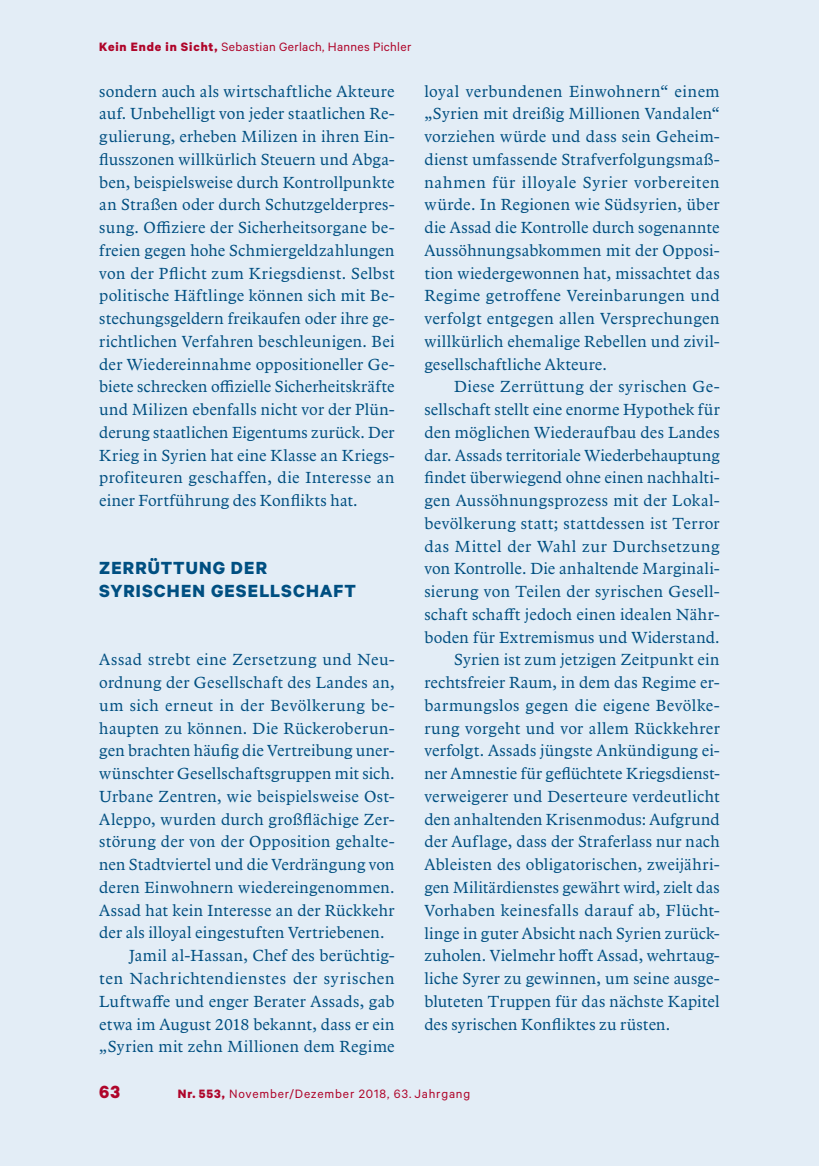
<style>
.page{position:relative;width:819px;height:1166px;background:#e3edf6}
.page>*{position:absolute;margin:0;border:0;box-sizing:border-box;transform-origin:0 0}
.t1{font:700 19.78px/22.8px "Calibre";letter-spacing:.055em;color:#004f81}
.t2{font:700 19.78px "Calibre";color:#af052a}
.t3{font:16.62px/22.8px "Arbesco DT";letter-spacing:.02em;color:#004f81;text-align:justify}
.t4{font:16.62px "Arbesco DT";letter-spacing:.04em;color:#004f81}
.t5{font:13.65px "Calibre";letter-spacing:.035em;color:#af052a}
.t6{font:13.65px "Calibre";letter-spacing:.06em;color:#af052a}
.s1{font-weight:700}
</style>
<div class="page">
<p class="t5" style="left:99px;top:39px;width:313px"><span class="s1">Kein Ende in Sicht,</span> Sebastian Gerlach, Hannes Pichler</p>
<p class="t3" style="left:99px;top:80px;width:297px">sondern auch als wirtschaftliche Akteure auf. Unbehelligt von jeder staatlichen Re&shy;gulierung, erheben Milizen in ihren Ein&shy;flusszonen willkürlich Steuern und Abga&shy;ben, beispielsweise durch Kontrollpunkte an Straßen oder durch Schutzgelderpres&shy;sung. Offiziere der Sicherheitsorgane be&shy;freien gegen hohe Schmiergeldzahlungen von der Pflicht zum Kriegsdienst. Selbst politische Häftlinge können sich mit Be&shy;stechungsgeldern freikaufen oder ihre ge&shy;richtlichen Verfahren beschleunigen. Bei der Wiedereinnahme oppositioneller Ge&shy;biete schrecken offizielle Sicherheitskräfte und Milizen ebenfalls nicht vor der Plün&shy;derung staatlichen Eigentums zurück. Der Krieg in Syrien hat eine Klasse an Kriegs&shy;profiteuren geschaffen, die Interesse an einer Fortführung des Konflikts hat.</p>
<p class="t1" style="left:99px;top:556px;width:257px">ZERRÜTTUNG DER<br>SYRISCHEN GESELLSCHAFT</p>
<p class="t3" style="left:99px;top:649px;width:297px">Assad strebt eine Zersetzung und Neu-</p>
<p class="t3" style="left:99px;top:672px;width:297px">ordnung der Gesellschaft des Landes an,</p>
<p class="t3" style="left:99px;top:695px;width:297px">um sich erneut in der Bevölkerung be-</p>
<p class="t3" style="left:99px;top:717px;width:297px">haupten zu können. Die Rückeroberun-</p>
<p class="t3" style="left:99px;top:740px;width:297px">gen brachten häufig die Vertreibung uner-</p>
<p class="t3" style="left:99px;top:763px;width:297px">wünschter Gesellschaftsgruppen mit sich.</p>
<p class="t3" style="left:99px;top:786px;width:296px">Urbane Zentren, wie beispielsweise Ost-</p>
<p class="t3" style="left:99px;top:808px;width:297px">Aleppo, wurden durch großflächige Zer-</p>
<p class="t3" style="left:99px;top:831px;width:297px">störung der von der Opposition gehalte-</p>
<p class="t3" style="left:99px;top:854px;width:297px">nen Stadtviertel und die Verdrängung von</p>
<p class="t3" style="left:99px;top:877px;width:297px">deren Einwohnern wiedereingenommen.</p>
<p class="t3" style="left:99px;top:899px;width:297px">Assad hat kein Interesse an der Rückkehr</p>
<p class="t3" style="left:99px;top:922px;width:287px">der als illoyal eingestuften Vertriebenen.</p>
<p class="t3" style="left:129px;top:945px;width:267px">Jamil al-Hassan, Chef des berüchtig-</p>
<p class="t4" style="left:99px;top:969px;width:297px">ten Nachrichtendienstes der syrischen</p>
<p class="t3" style="left:99px;top:990px;width:297px">Luftwaffe und enger Berater Assads, gab</p>
<p class="t3" style="left:99px;top:1013px;width:297px">etwa im August 2018 bekannt, dass er ein</p>
<p class="t3" style="left:99px;top:1036px;width:297px">„Syrien mit zehn Millionen dem Regime</p>
<p class="t3" style="left:424px;top:80px;width:297px">loyal verbundenen Einwohnern“ einem „Syrien mit dreißig Millionen Vandalen“ vorziehen würde und dass sein Geheim&shy;dienst umfassende Strafverfolgungsmaß&shy;nahmen für illoyale Syrier vorbereiten würde. In Regionen wie Südsyrien, über die Assad die Kontrolle durch sogenannte Aussöhnungsabkommen mit der Opposi&shy;tion wiedergewonnen hat, missachtet das Regime getroffene Vereinbarungen und verfolgt entgegen allen Versprechungen willkürlich ehemalige Rebellen und zivil&shy;gesellschaftliche Akteure.</p>
<p class="t3" style="left:454px;top:376px;width:267px">Diese Zerrüttung der syrischen Ge-</p>
<p class="t3" style="left:424px;top:399px;width:297px">sellschaft stellt eine enorme Hypothek für</p>
<p class="t3" style="left:424px;top:422px;width:297px">den möglichen Wiederaufbau des Landes</p>
<p class="t3" style="left:424px;top:444px;width:297px">dar. Assads territoriale Wiederbehauptung</p>
<p class="t3" style="left:424px;top:467px;width:297px">findet überwiegend ohne einen nachhalti-</p>
<p class="t3" style="left:424px;top:490px;width:297px">gen Aussöhnungsprozess mit der Lokal-</p>
<p class="t3" style="left:424px;top:513px;width:297px">bevölkerung statt; stattdessen ist Terror</p>
<p class="t4" style="left:424px;top:536px;width:297px">das Mittel der Wahl zur Durchsetzung</p>
<p class="t3" style="left:424px;top:558px;width:297px">von Kontrolle. Die anhaltende Marginali-</p>
<p class="t3" style="left:424px;top:581px;width:297px">sierung von Teilen der syrischen Gesell-</p>
<p class="t3" style="left:424px;top:604px;width:297px">schaft schafft jedoch einen idealen Nähr-</p>
<p class="t3" style="left:424px;top:626px;width:297px">boden für Extremismus und Widerstand.</p>
<p class="t3" style="left:454px;top:649px;width:267px">Syrien ist zum jetzigen Zeitpunkt ein</p>
<p class="t3" style="left:424px;top:672px;width:297px">rechtsfreier Raum, in dem das Regime er-</p>
<p class="t3" style="left:424px;top:695px;width:297px">barmungslos gegen die eigene Bevölke-</p>
<p class="t3" style="left:424px;top:717px;width:297px">rung vorgeht und vor allem Rückkehrer</p>
<p class="t3" style="left:424px;top:740px;width:297px">verfolgt. Assads jüngste Ankündigung ei-</p>
<p class="t3" style="left:424px;top:763px;width:297px">ner Amnestie für geflüchtete Kriegsdienst-</p>
<p class="t3" style="left:424px;top:786px;width:297px">verweigerer und Deserteure verdeutlicht</p>
<p class="t3" style="left:424px;top:808px;width:297px">den anhaltenden Krisenmodus: Aufgrund</p>
<p class="t3" style="left:424px;top:831px;width:297px">der Auflage, dass der Straferlass nur nach</p>
<p class="t3" style="left:424px;top:854px;width:297px">Ableisten des obligatorischen, zweijähri-</p>
<p class="t3" style="left:424px;top:877px;width:297px">gen Militärdienstes gewährt wird, zielt das</p>
<p class="t3" style="left:424px;top:899px;width:297px">Vorhaben keinesfalls darauf ab, Flücht-</p>
<p class="t3" style="left:424px;top:922px;width:297px">linge in guter Absicht nach Syrien zurück-</p>
<p class="t3" style="left:424px;top:945px;width:297px">zuholen. Vielmehr hofft Assad, wehrtaug-</p>
<p class="t3" style="left:424px;top:968px;width:296px">liche Syrer zu gewinnen, um seine ausge-</p>
<p class="t3" style="left:424px;top:990px;width:297px">bluteten Truppen für das nächste Kapitel</p>
<p class="t3" style="left:424px;top:1013px;width:247px">des syrischen Konfliktes zu rüsten.</p>
<p class="t2" style="left:99px;top:1079px;width:22px">63</p>
<p class="t6" style="left:178px;top:1085px;width:294px"><span class="s1">Nr. 553,</span> November/Dezember 2018, 63. Jahrgang</p>
</div>
